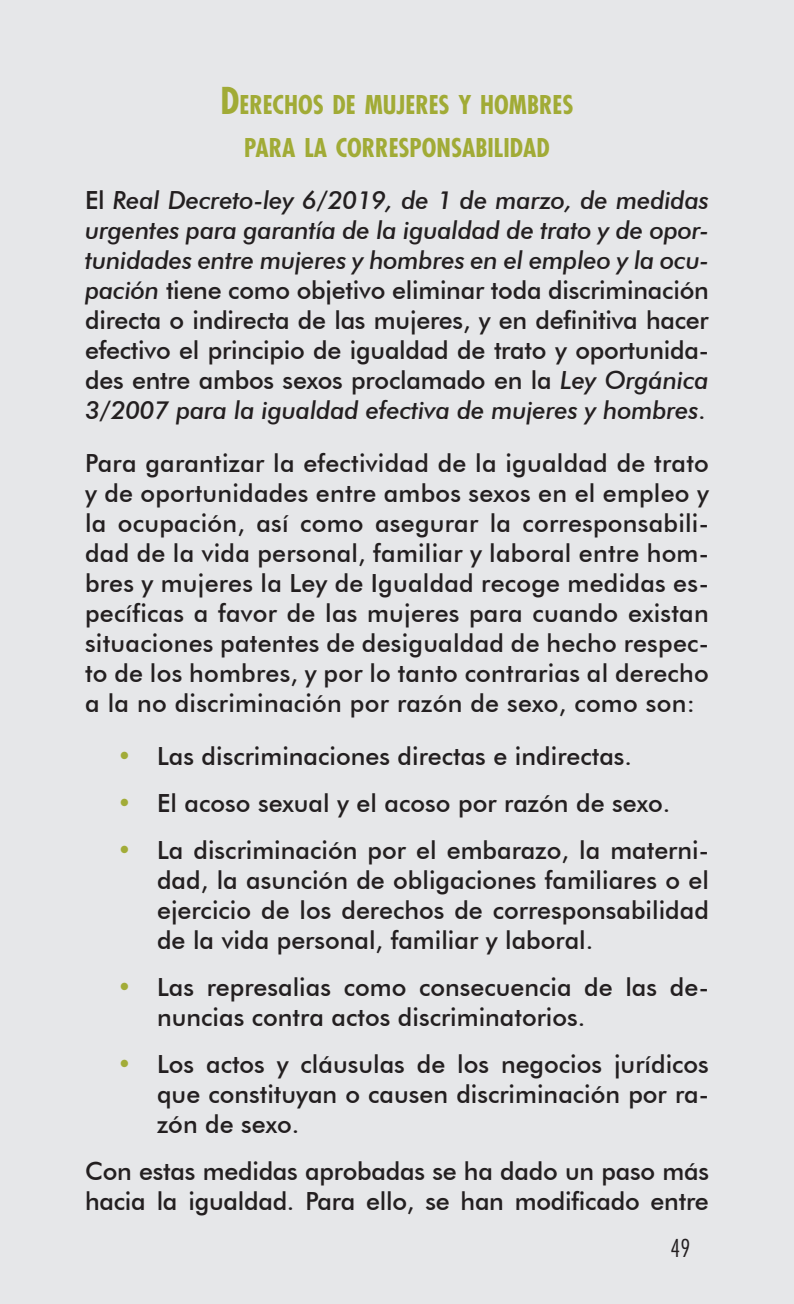
<style>
.page{position:relative;width:794px;height:1304px;background:#e6e7e9}
.page>*{position:absolute;margin:0;border:0;box-sizing:border-box;transform-origin:0 0}
._000_LADILLO_01{font:700 condensed 25.2px/43.2px "Futura LT";color:#a1ab36;text-align:center}
._000_TEXTO_GENERAL{font:500 25px/30px "Futura BT";color:#231f20;text-align:justify}
._000_TEXTO_GENERAL-2{font:italic 500 25px/30px "Futura BT";letter-spacing:-.01em;color:#231f20;text-align:justify}
.t1{font:300 condensed 24px "Futura Std";color:#231f20}
.s1{font-size:36px}
.s2{font-style:normal}
.s3{color:#a2ac38}
</style>
<div class="page">
<p class="_000_LADILLO_01" style="left:220px;top:83px;width:355px"><span class="s1">D</span>ERECHOS DE MUJERES Y HOMBRES<br>PARA LA CORRESPONSABILIDAD</p>
<p class="_000_TEXTO_GENERAL-2" style="left:85px;top:185px;width:625px"><span class="s2">El</span> Real Decreto-ley 6/2019, de 1 de marzo, de medidas urgentes para garantía de la igualdad de trato y de opor&shy;tunidades entre mujeres y hombres en el empleo y la ocu&shy;pación <span class="s2">tiene como objetivo eliminar toda discriminación directa o indirecta de las mujeres, y en definitiva hacer efectivo el principio de igualdad de trato y oportunida&shy;des entre ambos sexos proclamado en la</span> Ley Orgánica 3/2007 para la igualdad efectiva de mujeres y hombres<span class="s2">.</span></p>
<p class="_000_TEXTO_GENERAL" style="left:85px;top:448px;width:625px">Para garantizar la efectividad de la igualdad de trato y de oportunidades entre ambos sexos en el empleo y la ocupación, así como asegurar la corresponsabili&shy;dad de la vida personal, familiar y laboral entre hom&shy;bres y mujeres la Ley de Igualdad recoge medidas es&shy;pecíficas a favor de las mujeres para cuando existan situaciones patentes de desigualdad de hecho respec&shy;to de los hombres, y por lo tanto contrarias al derecho a la no discriminación por razón de sexo, como son:</p>
<p class="_000_TEXTO_GENERAL" style="left:117px;top:741px;width:516px"><span class="s3">•</span> Las discriminaciones directas e indirectas.</p>
<p class="_000_TEXTO_GENERAL" style="left:117px;top:788px;width:554px"><span class="s3">•</span> El acoso sexual y el acoso por razón de sexo.</p>
<p class="_000_TEXTO_GENERAL" style="left:157px;top:835px;width:553px;text-indent:-40px"><span class="s3">•</span> La discriminación por el embarazo, la materni&shy;dad, la asunción de obligaciones familiares o el ejercicio de los derechos de corresponsabilidad de la vida personal, familiar y laboral.</p>
<p class="_000_TEXTO_GENERAL" style="left:157px;top:972px;width:553px;text-indent:-40px"><span class="s3">•</span> Las represalias como consecuencia de las de&shy;nuncias contra actos discriminatorios.</p>
<p class="_000_TEXTO_GENERAL" style="left:157px;top:1049px;width:553px;text-indent:-40px"><span class="s3">•</span> Los actos y cláusulas de los negocios jurídicos que constituyan o causen discriminación por ra&shy;zón de sexo.</p>
<p class="_000_TEXTO_GENERAL" style="left:85px;top:1156px;width:625px">Con estas medidas aprobadas se ha dado un paso más hacia la igualdad. Para ello, se han modificado entre</p>
<p class="t1" style="left:670px;top:1234px;width:21px">49</p>
</div>
